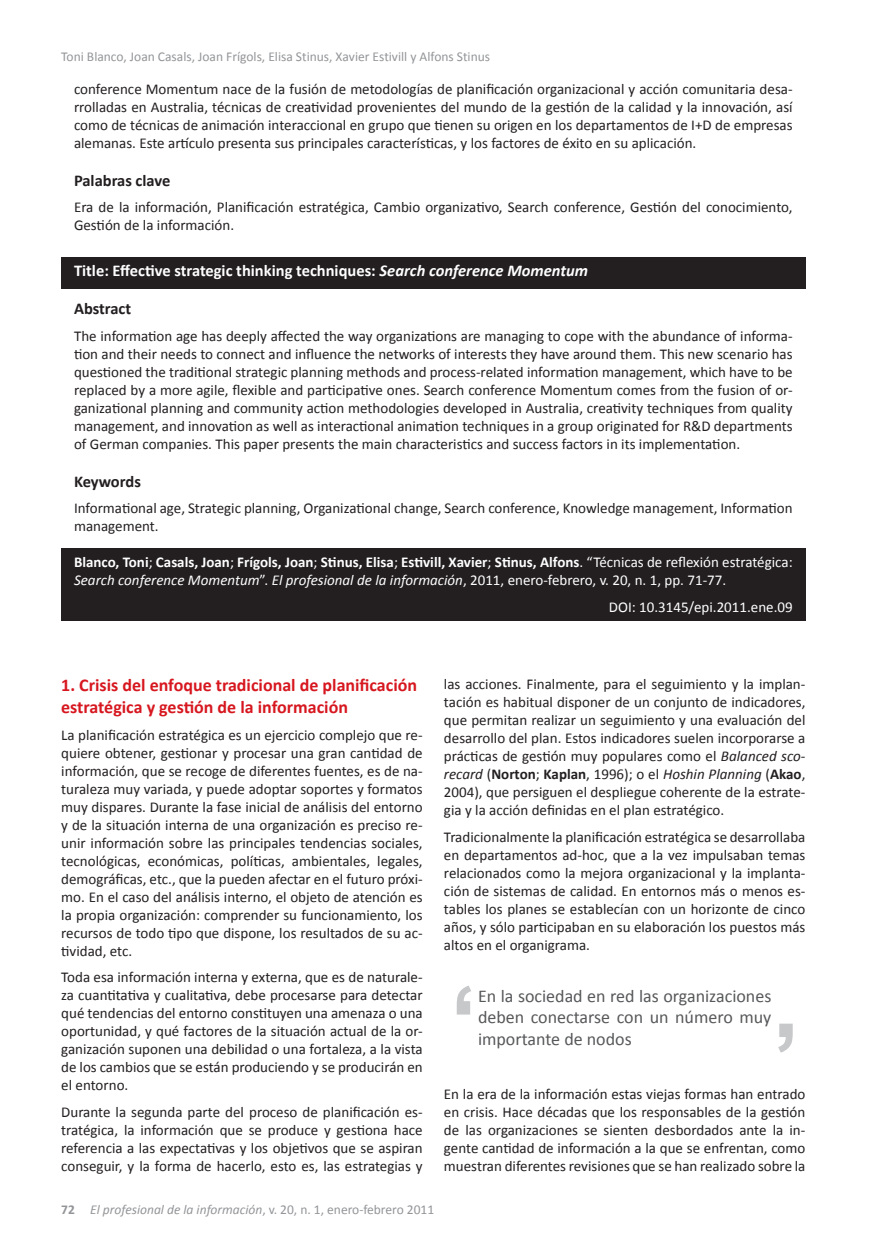
<style>
.page{position:relative;width:888px;height:1258px;background:#fff}
.page>*{position:absolute;margin:0;border:0;box-sizing:border-box;transform-origin:0 0}
.t1{font:18px/21.6px "Calibri";color:#57585a;text-align:justify}
.t2{font:700 18px/21.6px "Calibri";color:#d7171f}
.t3{font:700 16.5px "Calibri";color:#fff}
.t4{font:700 16.5px "Calibri";color:#231f20}
.t5{font:15px/18px "Calibri";color:#231f20;text-align:justify}
.t6{font:15px/18px "Calibri";color:#fff}
.t7{font:13.5px "Calibri";color:#939598}
.t8{font:italic 13.5px "Calibri";color:#939598}
.s1{font-style:italic}
.s2{font-weight:700}
.s3{font-weight:700;font-style:normal}
.s4{font-style:normal}
</style>
<div class="page">
<div style="left:61px;top:548px;width:744px;height:72px;background:#231f20"></div>
<div style="left:61px;top:257px;width:744px;height:32px;background:#231f20"></div>
<svg style="left:778px;top:1023px;width:15px;height:29px"></svg>
<svg style="left:457px;top:985px;width:14px;height:29px"></svg>
<p class="t7" style="left:61px;top:48px;width:430px">Toni Blanco, Joan Casals, Joan Frígols, Elisa Stinus, Xavier Estivill y Alfons Stinus</p>
<p class="t5" style="left:74px;top:80px;width:720px">conference Momentum nace de la fusión de metodologías de planificación organizacional y acción comunitaria desa&shy;rrolladas en Australia, técnicas de creatividad provenientes del mundo de la gestión de la calidad y la innovación, así como de técnicas de animación interaccional en grupo que tienen su origen en los departamentos de I+D de empresas alemanas. Este artículo presenta sus principales características, y los factores de éxito en su aplicación.</p>
<p class="t4" style="left:74px;top:170px;width:98px">Palabras clave</p>
<p class="t5" style="left:74px;top:198px;width:720px">Era de la información, Planificación estratégica, Cambio organizativo, Search conference, Gestión del conocimiento,<br>Gestión de la información.</p>
<p class="t3" style="left:74px;top:260px;width:516px">Title: Effective strategic thinking techniques: <span class="s1">Search conference Momentum</span></p>
<p class="t4" style="left:74px;top:298px;width:59px">Abstract</p>
<p class="t5" style="left:74px;top:327px;width:720px">The information age has deeply affected the way organizations are managing to cope with the abundance of informa&shy;tion and their needs to connect and influence the networks of interests they have around them. This new scenario has questioned the traditional strategic planning methods and process-related information management, which have to be replaced by a more agile, flexible and participative ones. Search conference Momentum comes from the fusion of or&shy;ganizational planning and community action methodologies developed in Australia, creativity techniques from quality management, and innovation as well as interactional animation techniques in a group originated for R&amp;D departments of German companies. This paper presents the main characteristics and success factors in its implementation.</p>
<p class="t4" style="left:74px;top:470px;width:68px">Keywords</p>
<p class="t5" style="left:74px;top:499px;width:720px">Informational age, Strategic planning, Organizational change, Search conference, Knowledge management, Information management.</p>
<p class="t6" style="left:74px;top:553px;width:720px"><span class="s2">Blanco, Toni</span>; <span class="s2">Casals, Joan</span>; <span class="s2">Frígols, Joan</span>; <span class="s2">Stinus, Elisa</span>; <span class="s2">Estivill, Xavier</span>; <span class="s2">Stinus, Alfons</span>. “Técnicas de reflexión estratégica:<br><span class="s1">Search conference Momentum</span>”. <span class="s1">El profesional de la información</span>, 2011, enero-febrero, v. 20, n. 1, pp. 71-77.</p>
<p class="t6" style="left:609px;top:598px;width:185px">DOI: 10.3145/epi.2011.ene.09</p>
<p class="t2" style="left:61px;top:675px;width:357px">1. Crisis del enfoque tradicional de planificación estratégica y gestión de la información</p>
<p class="t5" style="left:61px;top:725px;width:363px">La planificación estratégica es un ejercicio complejo que re&shy;quiere obtener, gestionar y procesar una gran cantidad de información, que se recoge de diferentes fuentes, es de na&shy;turaleza muy variada, y puede adoptar soportes y formatos muy dispares. Durante la fase inicial de análisis del entorno y de la situación interna de una organización es preciso re&shy;unir información sobre las principales tendencias sociales, tecnológicas, económicas, políticas, ambientales, legales, demográficas, etc., que la pueden afectar en el futuro próxi&shy;mo. En el caso del análisis interno, el objeto de atención es la propia organización: comprender su funcionamiento, los recursos de todo tipo que dispone, los resultados de su ac&shy;tividad, etc.</p>
<p class="t5" style="left:61px;top:968px;width:363px">Toda esa información interna y externa, que es de naturale&shy;za cuantitativa y cualitativa, debe procesarse para detectar qué tendencias del entorno constituyen una amenaza o una oportunidad, y qué factores de la situación actual de la or&shy;ganización suponen una debilidad o una fortaleza, a la vista de los cambios que se están produciendo y se producirán en el entorno.</p>
<p class="t5" style="left:61px;top:1102px;width:363px">Durante la segunda parte del proceso de planificación es&shy;tratégica, la información que se produce y gestiona hace referencia a las expectativas y los objetivos que se aspiran conseguir, y la forma de hacerlo, esto es, las estrategias y</p>
<p class="t5" style="left:444px;top:675px;width:363px">las acciones. Finalmente, para el seguimiento y la implan&shy;tación es habitual disponer de un conjunto de indicadores, que permitan realizar un seguimiento y una evaluación del desarrollo del plan. Estos indicadores suelen incorporarse a prácticas de gestión muy populares como el <span class="s1">Balanced sco&shy;recard</span> (<span class="s2">Norton</span>; <span class="s2">Kaplan</span>, 1996); o el <span class="s1">Hoshin Planning</span> (<span class="s2">Akao</span>, 2004), que persiguen el despliegue coherente de la estrate&shy;gia y la acción definidas en el plan estratégico.</p>
<p class="t5" style="left:444px;top:828px;width:363px">Tradicionalmente la planificación estratégica se desarrollaba en departamentos ad-hoc, que a la vez impulsaban temas relacionados como la mejora organizacional y la implanta&shy;ción de sistemas de calidad. En entornos más o menos es&shy;tables los planes se establecían con un horizonte de cinco años, y sólo participaban en su elaboración los puestos más altos en el organigrama.</p>
<p class="t1" style="left:478px;top:985px;width:295px">En la sociedad en red las organizaciones deben conectarse con un número muy importante de nodos</p>
<p class="t5" style="left:444px;top:1085px;width:363px">En la era de la información estas viejas formas han entrado en crisis. Hace décadas que los responsables de la gestión de las organizaciones se sienten desbordados ante la in&shy;gente cantidad de información a la que se enfrentan, como muestran diferentes revisiones que se han realizado sobre la</p>
<p class="t8" style="left:61px;top:1200px;width:374px"><span class="s3">72</span> El profesional de la información<span class="s4">, v. 20, n. 1, enero-febrero 2011</span></p>
</div>
